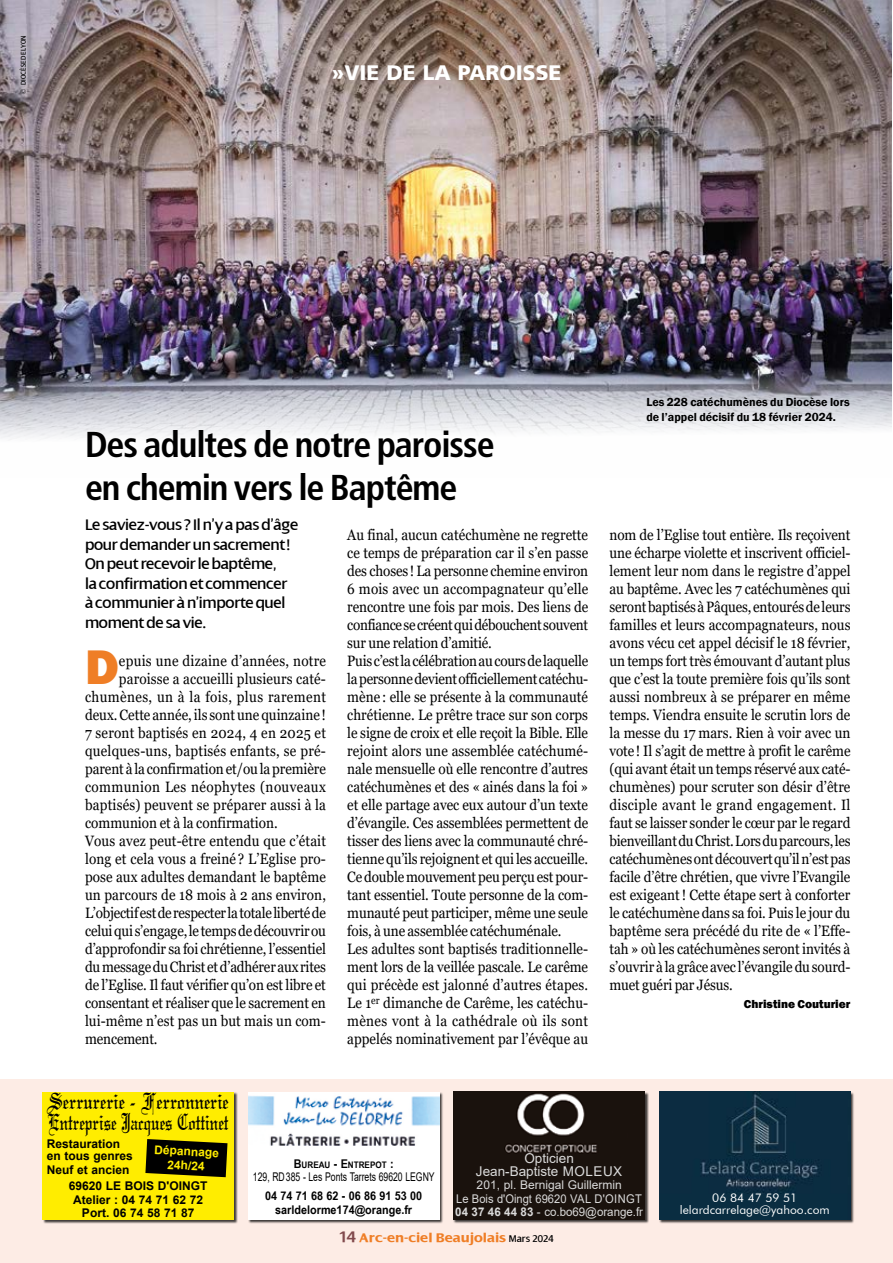
<style>
.page{position:relative;width:893px;height:1263px;background:#fff}
.page>*{position:absolute;margin:0;border:0;box-sizing:border-box;transform-origin:0 0}
.t1{font:800 49.95px "Franklin Gothic";color:#ef7e26}
.t2{font:700 condensed 36px/43.2px "Frutiger LT Pro";letter-spacing:-.03em;color:#000}
.t3{font:25.5px/21px "Linotext";color:#000;scale:.74 1}
.t4{font:900 21px "Frutiger LT Pro";color:#fff}
.t5{font:16.5px/19.5px "Dialog";letter-spacing:-.02em;color:#000}
.t6{font:15px/18px "Georgia";letter-spacing:-.005em;color:#000;scale:.9 1}
.t7{font:15px "Georgia";letter-spacing:.015em;color:#000;scale:.9 1}
.t8{font:15px "Georgia";letter-spacing:.02em;color:#000;scale:.9 1}
.t9{font:15px "Georgia";letter-spacing:.03em;color:#000;scale:.9 1}
.t10{font:700 13.5px "Dialog";color:#ef7e26;scale:1.1 1}
.t11{font:13.5px/13.2px "Arial";color:#dadada;text-align:center}
.t12{font:700 12px/12px "Arial";color:#000}
.t13{font:600 12px/15px "Franklin Gothic";color:#000}
.t14{font:12px/14.4px "Arial";color:#dadada;text-align:center}
.t15{font:700 12px/14.4px "Arial Narrow";color:#000;text-align:center;scale:1.1 1}
.t16{font:12px "Arial";color:#000;scale:.72 1}
.t17{font:12px/11.4px "Futura BT";color:#fff;text-align:center}
.t18{font:12px "Arial";color:#dadada;scale:.96 1}
.t19{font:800 12px "Franklin Gothic";color:#000}
.t20{font:700 12px/14.4px "Arial";color:#ffed00;text-align:center}
.t21{font:700 9px "Arial Narrow";color:#000;scale:1.1 1}
.t22{font:7.5px "Dialog";color:#000;scale:.9 1}
.s1{font-size:12px}
.s2{font-weight:700}
.s3{font-size:16.5px;color:#824a4d}
.s4{font-weight:400;font-size:10.5px;color:#000}
</style>
<div class="page">
<div style="left:0;top:1079px;width:893px;height:184px;background:#fdece5"></div>
<div style="left:43px;top:1092px;width:195px;height:131px;background:#000;opacity:.75"></div>
<div style="left:43px;top:1092px;width:191px;height:127px;background:#ffed00"></div>
<svg style="left:145px;top:1139px;width:82px;height:38px;background:#1f1d00"></svg>
<div style="left:248px;top:1092px;width:196px;height:131px;background:#000;opacity:.75"></div>
<div style="left:248px;top:1092px;width:191px;height:127px;background:#fff"></div>
<img style="left:248px;top:1095px;width:191px;height:51px">
<div style="left:454px;top:1092px;width:195px;height:131px;background:#000;opacity:.75"></div>
<img style="left:454px;top:1092px;width:191px;height:127px">
<div style="left:659px;top:1092px;width:196px;height:131px;background:#000;opacity:.75"></div>
<img style="left:659px;top:1092px;width:191px;height:127px">
<img style="left:0;top:0;width:891px;height:440px">
<p class="t22" style="left:20px;top:94px;width:66px;rotate:-90deg">© DIOCÈSE DE LYON</p>
<h3 class="t4" style="left:332px;top:59px;width:231px">»VIE DE LA PAROISSE</h3>
<h2 class="t2" style="left:85px;top:422px;width:411px">Des adultes de notre paroisse en chemin vers le Baptême</h2>
<p class="t13" style="left:646px;top:395px;width:205px">Les 228 catéchumènes du Diocèse lors de l’appel décisif du 18 février 2024.</p>
<p class="t5" style="left:85px;top:515px;width:215px">Le saviez-vous? Il n’y a pas d’âge pour demander un sacrement!<br>On peut recevoir le baptême,<br>la confirmation et commencer à communier à n’importe quel moment de sa vie.</p>
<h1 class="t1" style="left:85px;top:635px;width:35px">D</h1>
<p class="t8" style="left:119px;top:652px;width:232px">epuis une dizaine d’années, notre</p>
<p class="t6" style="left:119px;top:670px;width:231px">paroisse a accueilli plusieurs caté-</p>
<p class="t9" style="left:85px;top:688px;width:269px">chumènes, un à la fois, plus rarement</p>
<p class="t6" style="left:85px;top:706px;width:269px">deux. Cette année, ils sont une quinzaine !</p>
<p class="t7" style="left:85px;top:724px;width:269px">7 seront baptisés en 2024, 4 en 2025 et</p>
<p class="t8" style="left:85px;top:742px;width:269px">quelques-uns, baptisés enfants, se pré-</p>
<p class="t6" style="left:85px;top:760px;width:269px">parent à la confirmation et/ou la première</p>
<p class="t9" style="left:85px;top:778px;width:269px">communion Les néophytes (nouveaux</p>
<p class="t7" style="left:85px;top:796px;width:269px">baptisés) peuvent se préparer aussi à la</p>
<p class="t6" style="left:85px;top:814px;width:216px">communion et à la confirmation.</p>
<p class="t6" style="left:85px;top:832px;width:269px">Vous avez peut-être entendu que c’était</p>
<p class="t6" style="left:85px;top:850px;width:269px">long et cela vous a freiné ? L’Eglise pro-</p>
<p class="t6" style="left:85px;top:868px;width:269px">pose aux adultes demandant le baptême</p>
<p class="t6" style="left:85px;top:886px;width:269px">un parcours de 18 mois à 2 ans environ,</p>
<p class="t6" style="left:85px;top:904px;width:269px">L’objectif est de respecter la totale liberté de</p>
<p class="t6" style="left:85px;top:922px;width:269px">celui qui s’engage, le temps de découvrir ou</p>
<p class="t6" style="left:85px;top:940px;width:269px">d’approfondir sa foi chrétienne, l’essentiel</p>
<p class="t6" style="left:85px;top:958px;width:269px">du message du Christ et d’adhérer aux rites</p>
<p class="t6" style="left:85px;top:976px;width:269px">de l’Eglise. Il faut vérifier qu’on est libre et</p>
<p class="t6" style="left:85px;top:994px;width:269px">consentant et réaliser que le sacrement en</p>
<p class="t6" style="left:85px;top:1012px;width:269px">lui-même n’est pas un but mais un com-</p>
<p class="t6" style="left:85px;top:1030px;width:82px">mencement.</p>
<p class="t6" style="left:347px;top:526px;width:269px">Au final, aucun catéchumène ne regrette ce temps de préparation car il s’en passe des choses! La personne chemine environ 6 mois avec un accompagnateur qu’elle rencontre une fois par mois. Des liens de confiance se créent qui débouchent souvent sur une relation d’amitié.<br>Puis c’est la célébration au cours de laquelle la personne devient officiellement catéchu&shy;mène : elle se présente à la communauté chrétienne. Le prêtre trace sur son corps le signe de croix et elle reçoit la Bible. Elle rejoint alors une assemblée catéchumé&shy;nale mensuelle où elle rencontre d’autres catéchumènes et des « ainés dans la foi » et elle partage avec eux autour d’un texte d’évangile. Ces assemblées permettent de tisser des liens avec la communauté chré&shy;tienne qu’ils rejoignent et qui les accueille.<br>Ce double mouvement peu perçu est pour&shy;tant essentiel. Toute personne de la com&shy;munauté peut participer, même une seule fois, à une assemblée catéchuménale.<br>Les adultes sont baptisés traditionnelle&shy;ment lors de la veillée pascale. Le carême qui précède est jalonné d’autres étapes.<br>Le 1<sup>er</sup> dimanche de Carême, les catéchu&shy;mènes vont à la cathédrale où ils sont appelés nominativement par l’évêque au</p>
<p class="t6" style="left:609px;top:526px;width:269px;text-align:justify">nom de l’Eglise tout entière. Ils reçoivent une écharpe violette et inscrivent officiel&shy;lement leur nom dans le registre d’appel au baptême. Avec les 7 catéchumènes qui seront baptisés à Pâques, entourés de leurs familles et leurs accompagnateurs, nous avons vécu cet appel décisif le 18 février, un temps fort très émouvant d’autant plus que c’est la toute première fois qu’ils sont aussi nombreux à se préparer en même temps. Viendra ensuite le scrutin lors de la messe du 17 mars. Rien à voir avec un vote! Il s’agit de mettre à profit le carême (qui avant était un temps réservé aux caté&shy;chumènes) pour scruter son désir d’être disciple avant le grand engagement. Il faut se laisser sonder le cœur par le regard bienveillant du Christ. Lors du parcours, les catéchumènes ont découvert qu’il n’est pas facile d’être chrétien, que vivre l’Evangile est exigeant! Cette étape sert à conforter le catéchumène dans sa foi. Puis le jour du baptême sera précédé du rite de « l’Effe&shy;tah » où les catéchumènes seront invités à s’ouvrir à la grâce avec l’évangile du sourd&shy;muet guéri par Jésus.</p>
<p class="t19" style="left:744px;top:996px;width:108px">Christine Couturier</p>
<h3 class="t3" style="left:48px;top:1090px;width:247px">Serrurerie - Ferronnerie<br>Entreprise Jacques Cottinet</h3>
<p class="t12" style="left:47px;top:1138px;width:88px">Restauration en tous genres</p>
<p class="t12" style="left:69px;top:1161px;width:140px;line-height:16.5px;text-indent:-22px">Neuf et ancien<br>69620 LE BOIS D'OINGT</p>
<p class="t12" style="left:73px;top:1193px;width:132px;line-height:13.5px;text-align:center">Atelier : 04 74 71 62 72<br>Port. 06 74 58 71 87</p>
<p class="t20" style="left:155px;top:1142px;width:66px;rotate:3deg">Dépannage<br>24h/24</p>
<p class="t21" style="left:294px;top:1158px;width:92px"><span class="s1">B</span>UREAU <span class="s1">- E</span>NTREPOT <span class="s1">:</span></p>
<p class="t16" style="left:253px;top:1168px;width:254px">129, RD385 - Les Ponts Tarrets 69620 LEGNY</p>
<p class="t15" style="left:265px;top:1188px;width:144px">04 74 71 68 62 - 06 86 91 53 00 sarldelorme174@orange.fr</p>
<p class="t11" style="left:476px;top:1151px;width:148px">Opticien<br>Jean-Baptiste MOLEUX</p>
<p class="t14" style="left:456px;top:1177px;width:187px">201, pl. Bernigal Guillermin<br>Le Bois d'Oingt 69620 VAL D'OINGT</p>
<p class="t18" style="left:455px;top:1204px;width:197px"><span class="s2">04 37 46 44 83</span> - co.bo69@orange.fr</p>
<p class="t10" style="left:339px;top:1230px;width:197px"><span class="s3">14</span> Arc-en-ciel Beaujolais <span class="s4">Mars 2024</span></p>
<p class="t17" style="left:680px;top:1192px;width:151px">06 84 47 59 51 lelardcarrelage@yahoo.com</p>
</div>
